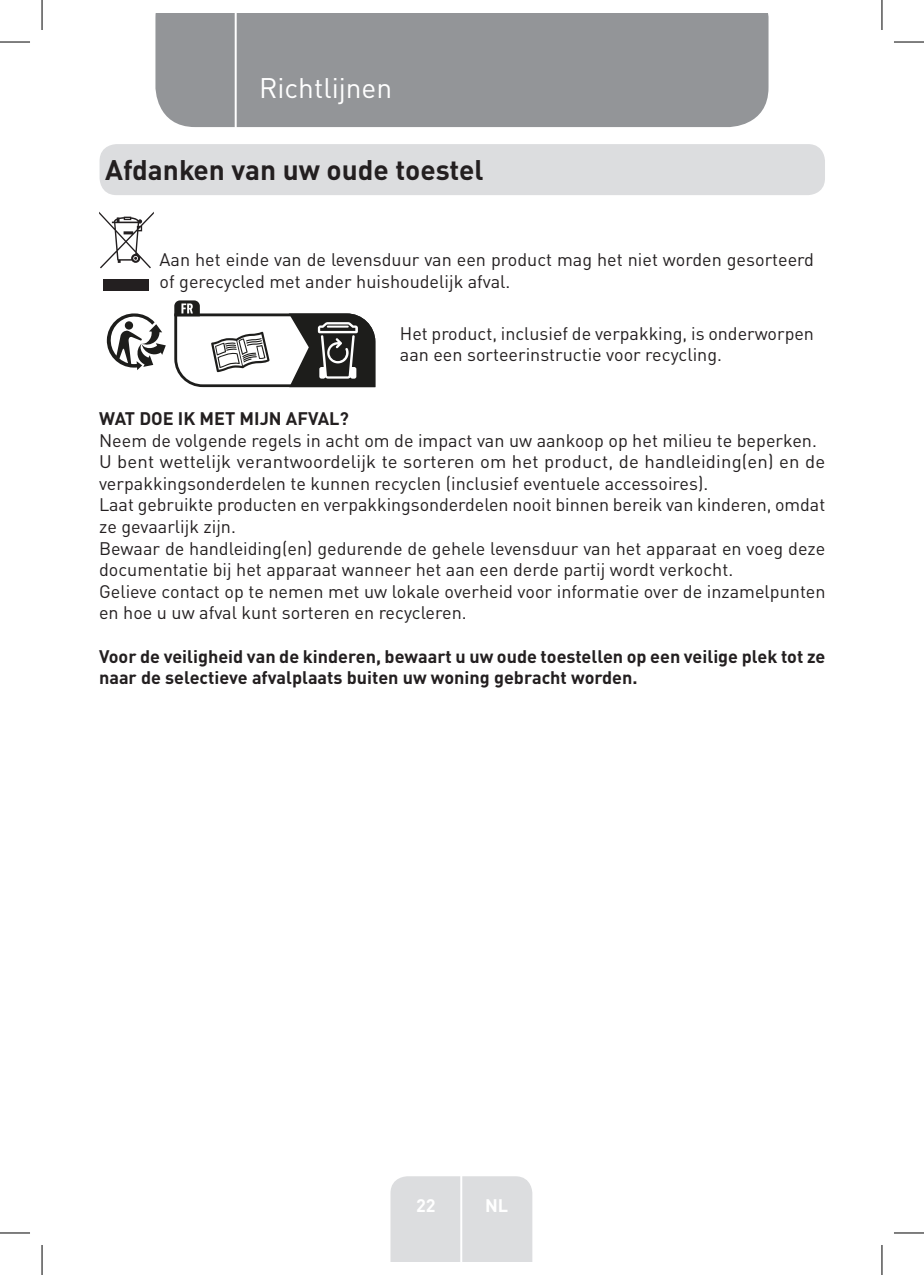
<style>
.page{position:relative;width:924px;height:1275px;background:#fff}
.page>*{position:absolute;margin:0;border:0;box-sizing:border-box;transform-origin:0 0}
.t1{font:700 28px "DIN Pro";color:#231f20}
.t2{font:28px "DIN Pro";color:#fff}
.t3{font:18px/21.6px "DIN Pro";color:#231f20}
.t4{font:700 18px/21.6px "DIN Pro";color:#231f20}
.t5{font:700 18px "DIN Pro";color:#fff}
</style>
<div class="page">
<div style="left:155px;top:14px;width:613px;height:113px;background:#939598"></div>
<div style="left:390px;top:1176px;width:142px;height:85px;background:#dcdddf"></div>
<hr style="left:460px;top:1153px;width:2px;height:108px;background:#fff">
<hr style="left:234px;top:14px;width:2px;height:116px;background:#fff">
<div style="left:99px;top:144px;width:725px;height:51px;background:#dcdddf;border-radius:17px"></div>
<svg style="left:99px;top:212px;width:55px;height:56px"></svg>
<div style="left:104px;top:280px;width:45px;height:11px;background:#231f20"></div>
<svg style="left:106px;top:300px;width:270px;height:88px"></svg>
<hr style="left:0;top:42px;width:30px;height:1px;background:#000">
<hr style="left:893px;top:42px;width:30px;height:1px;background:#000">
<hr style="left:0;top:1232px;width:30px;height:1px;background:#000">
<hr style="left:893px;top:1232px;width:30px;height:1px;background:#000">
<hr style="left:42px;top:0;width:1px;height:30px;background:#000">
<hr style="left:42px;top:1245px;width:1px;height:30px;background:#000">
<hr style="left:881px;top:0;width:1px;height:30px;background:#000">
<hr style="left:881px;top:1245px;width:1px;height:30px;background:#000">
<h1 class="t2" style="left:259px;top:69px;width:134px">Richtlijnen</h1>
<h1 class="t1" style="left:105px;top:147px;width:380px">Afdanken van uw oude toestel</h1>
<p class="t3" style="left:159px;top:248px;width:655px">Aan het einde van de levensduur van een product mag het niet worden gesorteerd of gerecycled met ander huishoudelijk afval.</p>
<p class="t3" style="left:399px;top:322px;width:415px">Het product, inclusief de verpakking, is onderworpen aan een sorteerinstructie voor recycling.</p>
<p class="t4" style="left:99px;top:405px;width:251px">WAT DOE IK MET MIJN AFVAL?</p>
<p class="t3" style="left:99px;top:428px;width:727px">Neem de volgende regels in acht om de impact van uw aankoop op het milieu te beperken.<br>U bent wettelijk verantwoordelijk te sorteren om het product, de handleiding(en) en de verpakkingsonderdelen te kunnen recyclen (inclusief eventuele accessoires).<br>Laat gebruikte producten en verpakkingsonderdelen nooit binnen bereik van kinderen, omdat ze gevaarlijk zijn.<br>Bewaar de handleiding(en) gedurende de gehele levensduur van het apparaat en voeg deze documentatie bij het apparaat wanneer het aan een derde partij wordt verkocht.<br>Gelieve contact op te nemen met uw lokale overheid voor informatie over de inzamelpunten en hoe u uw afval kunt sorteren en recycleren.</p>
<p class="t4" style="left:99px;top:643px;width:727px">Voor de veiligheid van de kinderen, bewaart u uw oude toestellen op een veilige plek tot ze naar de selectieve afvalplaats buiten uw woning gebracht worden.</p>
<p class="t5" style="left:416px;top:1190px;width:21px">22</p>
<p class="t5" style="left:485px;top:1190px;width:25px">NL</p>
</div>
